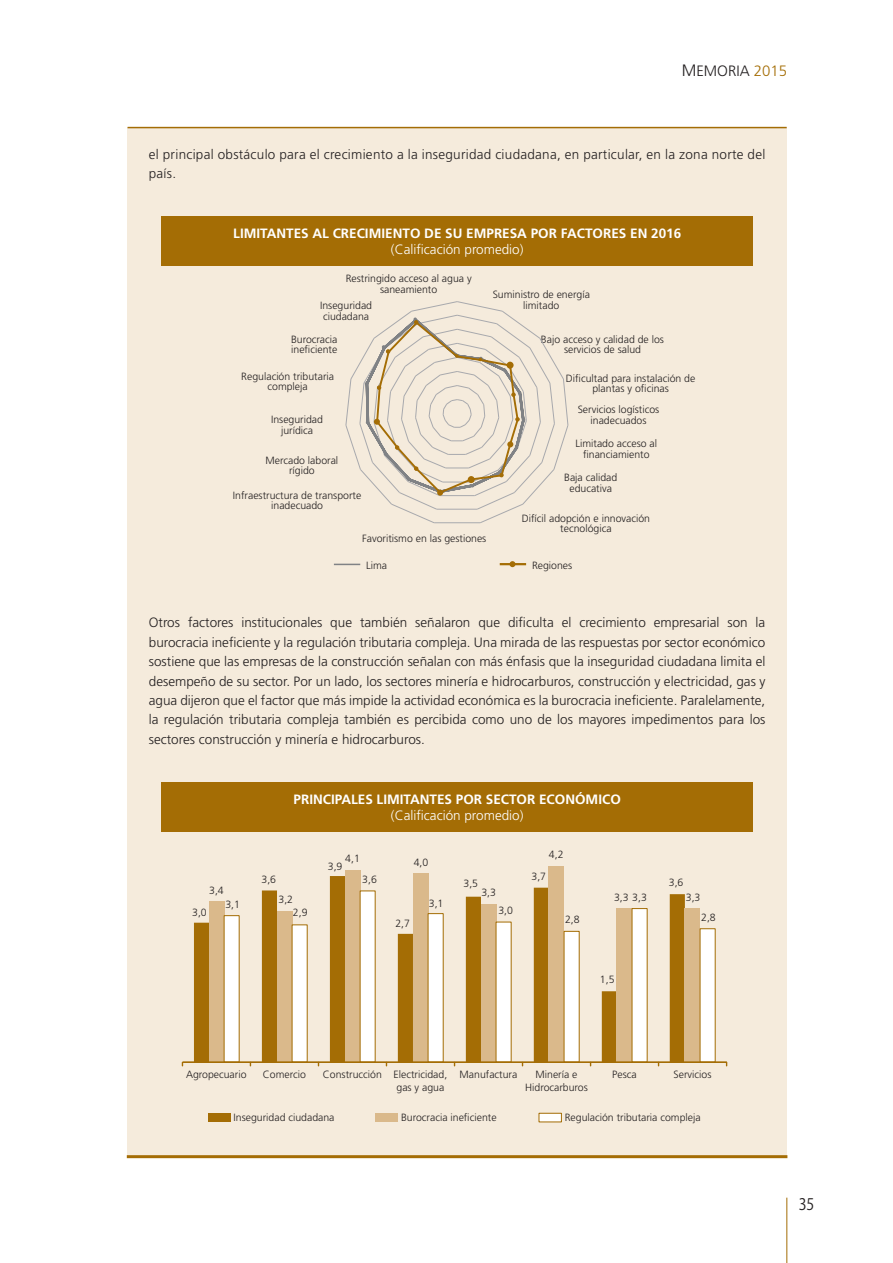
<style>
.page{position:relative;width:893px;height:1263px;background:#fff}
.page>*{position:absolute;margin:0;border:0;box-sizing:border-box;transform-origin:0 0}
.t1{font:15.75px "Koz Go Pro";color:#231f20;scale:.9 1}
.t2{font:300 15px "Frutiger";color:#231f20}
.t3{font:300 13.5px/19.5px "Frutiger";letter-spacing:.02em;color:#231f20}
.t4{font:700 13.5px "Frutiger";color:#fff}
.t5{font:300 13.5px "Frutiger";color:#fff}
.t6{font:300 10.5px/10.5px "Frutiger";color:#231f20;text-align:center}
.s1{font-size:16.5px}
.s2{color:#a46d05}
</style>
<div class="page">
<hr style="left:786px;top:1197px;width:1px;height:66px;background:#a46d05">
<div style="left:128px;top:128px;width:659px;height:1028px;background:#f5ebdc"></div>
<div style="left:162px;top:216px;width:591px;height:49px;background:#a46d05"></div>
<svg style="left:345px;top:301px;width:224px;height:223px"></svg>
<hr style="left:500px;top:563px;width:26px;height:2px;background:#a46d05">
<svg style="left:334px;top:564px;width:26px;height:1px"></svg>
<div style="left:162px;top:782px;width:591px;height:50px;background:#a46d05"></div>
<div style="left:208px;top:1113px;width:22px;height:9px;background:#a46d05"></div>
<div style="left:375px;top:1113px;width:23px;height:9px;background:#dab98b"></div>
<div style="left:539px;top:1113px;width:23px;height:9px;background:#fff;border:1px solid #a46d05"></div>
<svg style="left:194px;top:876px;width:355px;height:185px"></svg>
<div style="left:209px;top:901px;width:15px;height:161px;background:#dab98b"></div>
<div style="left:345px;top:870px;width:15px;height:192px;background:#dab98b"></div>
<div style="left:413px;top:873px;width:15px;height:189px;background:#dab98b"></div>
<div style="left:549px;top:866px;width:15px;height:196px;background:#dab98b"></div>
<svg style="left:224px;top:890px;width:492px;height:171px"></svg>
<div style="left:182px;top:1061px;width:545px;height:2px;border:1px solid #a46d05"></div>
<hr style="left:128px;top:127px;width:658px;height:1px;background:#a46d05">
<hr style="left:128px;top:1155px;width:658px;height:3px;background:#a46d05">
<svg style="left:509px;top:561px;width:6px;height:6px"></svg>
<p class="t2" style="left:682px;top:62px;width:107px"><span class="s1">M</span>EMORIA <span class="s2">2015</span></p>
<p class="t3" style="left:149px;top:145px;width:618px">el principal obstáculo para el crecimiento a la inseguridad ciudadana, en particular, en la zona norte del país.</p>
<p class="t4" style="left:233px;top:225px;width:16px">LIMITANTES</p>
<p class="t4" style="left:312px;top:225px;width:30px">AL CRECIMIENTO</p>
<p class="t4" style="left:424px;top:225px;width:52px">DESUEMPRESA</p>
<p class="t4" style="left:531px;top:225px;width:152px">POR FACTORES EN 2016</p>
<p class="t5" style="left:391px;top:241px;width:134px">(Calificación promedio)</p>
<p class="t6" style="left:346px;top:273px;width:128px">Restringido acceso al agua y saneamiento</p>
<p class="t6" style="left:493px;top:289px;width:99px">Suministro de energía limitado</p>
<p class="t6" style="left:320px;top:301px;width:53px;text-align:left">Inseguridad ciudadana</p>
<p class="t6" style="left:291px;top:334px;width:48px;text-align:left">Burocracia ineficiente</p>
<p class="t6" style="left:241px;top:371px;width:94px">Regulación tributaria compleja</p>
<p class="t6" style="left:271px;top:415px;width:53px">Inseguridad jurídica</p>
<p class="t6" style="left:266px;top:455px;width:74px">Mercado laboral rígido</p>
<p class="t6" style="left:233px;top:490px;width:130px">Infraestructura de transporte inadecuado</p>
<p class="t6" style="left:362px;top:533px;width:126px">Favoritismo en las gestiones</p>
<p class="t6" style="left:541px;top:334px;width:125px">Bajo acceso y calidad de los servicios de salud</p>
<p class="t6" style="left:566px;top:373px;width:131px">Dificultad para instalación de plantas y oficinas</p>
<p class="t6" style="left:578px;top:404px;width:83px">Servicios logísticos inadecuados</p>
<p class="t6" style="left:575px;top:439px;width:83px">Limitado acceso al financiamiento</p>
<p class="t6" style="left:564px;top:472px;width:55px">Baja calidad educativa</p>
<p class="t6" style="left:522px;top:513px;width:130px">Difícil adopción e innovación tecnológica</p>
<p class="t6" style="left:366px;top:560px;width:22px">Lima</p>
<p class="t6" style="left:532px;top:560px;width:42px">Regiones</p>
<p class="t3" style="left:149px;top:613px;width:618px;text-align:justify">Otros factores institucionales que también señalaron que dificulta el crecimiento empresarial son la burocracia ineficiente y la regulación tributaria compleja. Una mirada de las respuestas por sector económico sostiene que las empresas de la construcción señalan con más énfasis que la inseguridad ciudadana limita el desempeño de su sector. Por un lado, los sectores minería e hidrocarburos, construcción y electricidad, gas y agua dijeron que el factor que más impide la actividad económica es la burocracia ineficiente. Paralelamente, la regulación tributaria compleja también es percibida como uno de los mayores impedimentos para los sectores construcción y minería e hidrocarburos.</p>
<p class="t4" style="left:294px;top:791px;width:16px">PRINCIPALES</p>
<p class="t4" style="left:377px;top:791px;width:16px">LIMITANTES</p>
<p class="t4" style="left:456px;top:791px;width:10px">POR</p>
<p class="t4" style="left:486px;top:791px;width:10px">SECTOR</p>
<p class="t4" style="left:539px;top:791px;width:10px">ECONÓMICO</p>
<p class="t5" style="left:391px;top:808px;width:134px">(Calificación promedio)</p>
<p class="t6" style="left:209px;top:885px;width:16px">3,4</p>
<p class="t6" style="left:192px;top:907px;width:16px">3,0</p>
<p class="t6" style="left:225px;top:899px;width:16px">3,1</p>
<p class="t6" style="left:262px;top:874px;width:16px">3,6</p>
<p class="t6" style="left:279px;top:895px;width:16px">3,2</p>
<p class="t6" style="left:293px;top:907px;width:16px">2,9</p>
<p class="t6" style="left:345px;top:853px;width:16px">4,1</p>
<p class="t6" style="left:328px;top:861px;width:16px">3,9</p>
<p class="t6" style="left:362px;top:874px;width:16px">3,6</p>
<p class="t6" style="left:414px;top:857px;width:16px">4,0</p>
<p class="t6" style="left:395px;top:918px;width:16px">2,7</p>
<p class="t6" style="left:429px;top:898px;width:16px">3,1</p>
<p class="t6" style="left:463px;top:878px;width:16px">3,5</p>
<p class="t6" style="left:481px;top:888px;width:16px">3,3</p>
<p class="t6" style="left:498px;top:905px;width:16px">3,0</p>
<p class="t6" style="left:549px;top:850px;width:16px">4,2</p>
<p class="t6" style="left:531px;top:871px;width:16px">3,7</p>
<p class="t6" style="left:565px;top:914px;width:16px">2,8</p>
<p class="t6" style="left:614px;top:892px;width:34px">3,3 3,3</p>
<p class="t6" style="left:669px;top:877px;width:16px">3,6</p>
<p class="t6" style="left:686px;top:892px;width:16px">3,3</p>
<p class="t6" style="left:701px;top:912px;width:16px">2,8</p>
<p class="t6" style="left:600px;top:974px;width:16px">1,5</p>
<p class="t6" style="left:186px;top:1069px;width:62px">Agropecuario</p>
<p class="t6" style="left:263px;top:1069px;width:44px">Comercio</p>
<p class="t6" style="left:323px;top:1069px;width:196px">Construcción Electricidad, Manufactura</p>
<p class="t6" style="left:612px;top:1069px;width:26px">Pesca</p>
<p class="t6" style="left:396px;top:1082px;width:49px">gas y agua</p>
<p class="t6" style="left:525px;top:1068px;width:64px;line-height:12.6px">Minería e<br>Hidrocarburos</p>
<p class="t6" style="left:674px;top:1069px;width:39px">Servicios</p>
<p class="t6" style="left:234px;top:1112px;width:102px">Inseguridad ciudadana</p>
<p class="t6" style="left:401px;top:1112px;width:97px">Burocracia ineficiente</p>
<p class="t6" style="left:565px;top:1112px;width:137px">Regulación tributaria compleja</p>
<p class="t1" style="left:799px;top:1194px;width:19px">35</p>
</div>
